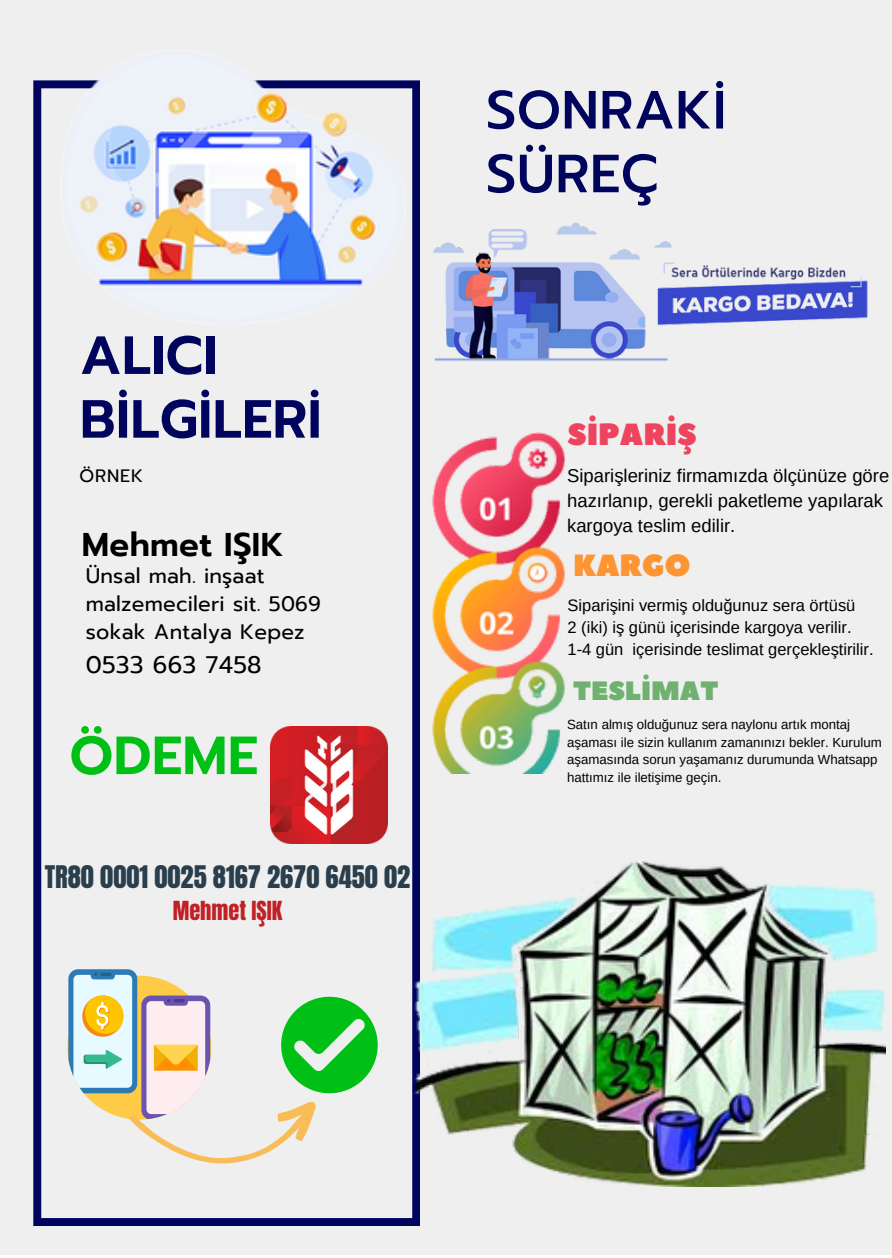
<style>
.page{position:relative;width:892px;height:1258px;background:#fff}
.page>*{position:absolute;margin:0;border:0;box-sizing:border-box;transform-origin:0 0}
.t1{font:600 53.7px/63.6px "Prompt";letter-spacing:.01em;color:#00045d}
.t2{font:500 53.7px/63.6px "Prompt";letter-spacing:.01em;color:#00045d}
.t3{font:600 53.7px "Prompt";letter-spacing:.01em;color:#00bf15}
.t4{font:600 32.7px "Prompt";letter-spacing:.01em;color:#000}
.t5{font:30.6px "Peace Sans";color:#ee445e}
.t6{font:30.6px "Peace Sans";color:#ff9432}
.t7{font:26.4px "Anton";color:#2a3e4c}
.t8{font:26.4px "Peace Sans";color:#70b171}
.t9{font:24px "Prompt";letter-spacing:.01em;color:#000}
.t10{font:22.2px "Anton";color:#c12025}
.t11{font:21px/27.9px "Prompt";letter-spacing:.01em;color:#000}
.t12{font:18.6px/24.6px "Arimo";color:#000}
.t13{font:18px "Prompt";letter-spacing:.05em;color:#000}
.t14{font:16.5px/21.9px "Arimo";color:#000}
.t15{font:13.2px/17.7px "Arimo";color:#000}
</style>
<div class="page">
<div style="left:0;top:0;width:891px;height:1255px;background:#efefef"></div>
<svg style="left:33px;top:80px;width:387px;height:1145px"></svg>
<img style="left:48px;top:80px;width:372px;height:251px">
<img style="left:270px;top:726px;width:117px;height:117px">
<svg style="left:67px;top:969px;width:310px;height:197px"></svg>
<img style="left:432px;top:432px;width:133px;height:341px">
<img style="left:433px;top:222px;width:435px;height:139px">
<img style="left:411px;top:861px;width:473px;height:326px">
<h1 class="t1" style="left:80px;top:324px;width:243px">ALICI<br>BİLGİLERİ</h1>
<h3 class="t13" style="left:79px;top:462px;width:65px">ÖRNEK</h3>
<h2 class="t4" style="left:82px;top:520px;width:203px">Mehmet IŞIK</h2>
<h3 class="t11" style="left:86px;top:562px;width:237px">Ünsal mah. inşaat malzemecileri sit. 5069 sokak Antalya Kepez</h3>
<h3 class="t9" style="left:86px;top:646px;width:177px">0533 663 7458</h3>
<h1 class="t3" style="left:70px;top:715px;width:190px">ÖDEME</h1>
<h3 class="t7" style="left:45px;top:858px;width:367px">TR80 0001 0025 8167 2670 6450 02</h3>
<h3 class="t10" style="left:173px;top:894px;width:111px">Mehmet IŞIK</h3>
<h1 class="t2" style="left:486px;top:79px;width:242px">SONRAKİ<br>SÜREÇ</h1>
<h3 class="t5" style="left:567px;top:414px;width:130px">SİPARİŞ</h3>
<h3 class="t12" style="left:567px;top:464px;width:323px">Siparişleriniz firmamızda ölçünüze göre hazırlanıp, gerekli paketleme yapılarak kargoya teslim edilir.</h3>
<h3 class="t6" style="left:573px;top:545px;width:119px">KARGO</h3>
<p class="t14" style="left:567px;top:595px;width:307px">Siparişini vermiş olduğunuz sera örtüsü<br>2 (iki) iş günü içerisinde kargoya verilir.<br>1-4 gün içerisinde teslimat gerçekleştirilir.</p>
<h3 class="t8" style="left:573px;top:673px;width:147px">TESLİMAT</h3>
<p class="t15" style="left:567px;top:716px;width:316px">Satın almış olduğunuz sera naylonu artık montaj aşaması ile sizin kullanım zamanınızı bekler. Kurulum aşamasında sorun yaşamanız durumunda Whatsapp hattımız ile iletişime geçin.</p>
</div>
